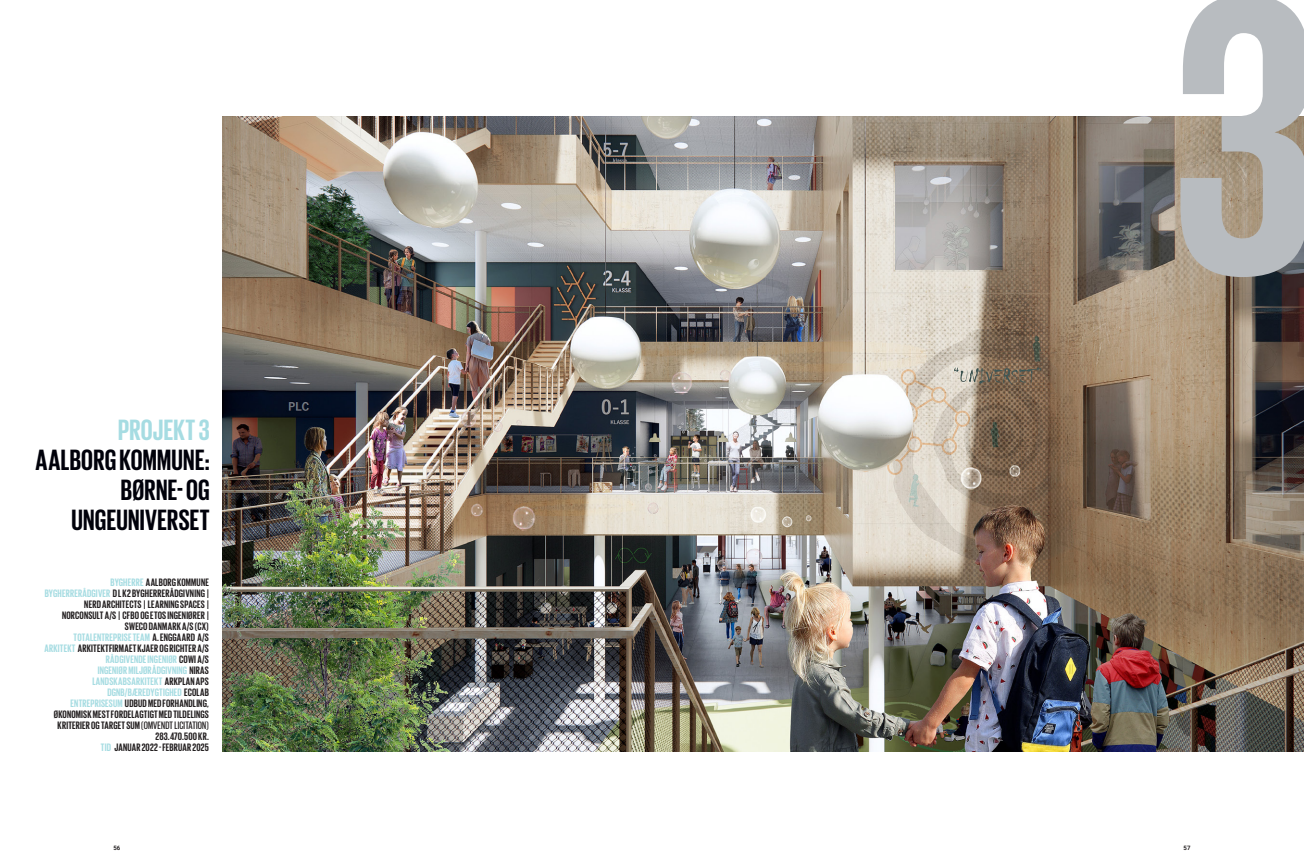
<style>
.page{position:relative;width:1304px;height:865px;background:#fff}
.page>*{position:absolute;margin:0;border:0;box-sizing:border-box;transform-origin:0 0}
.OVERSKRIFT_VERSALER{font:700 30px/30px "Giorgio Sans";letter-spacing:.01em;color:#00010a;text-align:right}
.t1{font:700 11px/11px "Giorgio Sans";letter-spacing:.015em;color:#231f20;text-align:right}
.t2{font:700 11px "Giorgio Sans";letter-spacing:.015em;color:#a6dce2}
.t3{font:700 6px "Roboto";color:#231f20}
.s1{color:#a6dce2}
.s2{color:#231f20}
.s3{font-weight:500}
</style>
<div class="page">
<img style="left:222px;top:116px;width:1082px;height:635px">
<svg style="left:1180px;top:0;width:124px;height:277px;background:#bdbcba"></svg>
<p class="OVERSKRIFT_VERSALER" style="left:36px;top:414px;width:176px"><span class="s1">PROJEKT 3<br></span>AALBORG KOMMUNE:<br>BØRNE- OG<br>UNGEUNIVERSET</p>
<p class="t1" style="left:110px;top:577px;width:100px"><span class="s1">BYGHERRE</span> AALBORG KOMMUNE</p>
<p class="t1" style="left:45px;top:588px;width:166px"><span class="s1">BYGHERRERÅDGIVER</span> D L K2 BYGHERRERÅDGIVNING | NERD ARCHITECTS | LEARNING SPACES | NORCONSULT A/S | CFBO OG ETOS INGENIØRER | SWECO DANMARK A/S (CX)</p>
<p class="t2" style="left:74px;top:632px;width:137px">TOTALENTREPRISE TEAM <span class="s2">A. ENGGAARD A/S</span></p>
<p class="t1" style="left:44px;top:643px;width:166px"><span class="s1">ARKITEKT</span> ARKITEKTFIRMAET KJAER OG RICHTER A/S</p>
<p class="t2" style="left:106px;top:654px;width:105px">RÅDGIVENDE INGENIØR <span class="s2">COWI A/S</span></p>
<p class="t2" style="left:98px;top:665px;width:113px">INGENIØR MILJØRÅDGIVNING <span class="s2">NIRAS</span></p>
<p class="t2" style="left:92px;top:676px;width:118px">LANDSKABSARKITEKT <span class="s2">ARKPLAN APS</span></p>
<p class="t2" style="left:107px;top:687px;width:103px">DGNB/BÆREDYGTIGHED <span class="s2">ECOLAB</span></p>
<p class="t1" style="left:54px;top:698px;width:157px"><span class="s1">ENTREPRISESUM</span> UDBUD MED FORHANDLING, ØKONOMISK MEST FORDELAGTIGT MED TILDELINGS KRITERIER OG TARGET SUM <span class="s3">(OMVENDT LICITATION)<br></span>283.470.500 KR.</p>
<p class="t1" style="left:101px;top:742px;width:110px"><span class="s1">TID</span> JANUAR 2022 - FEBRUAR 2025</p>
<p class="t3" style="left:113px;top:843px;width:9px">56</p>
<p class="t3" style="left:1184px;top:843px;width:9px">57</p>
</div>
